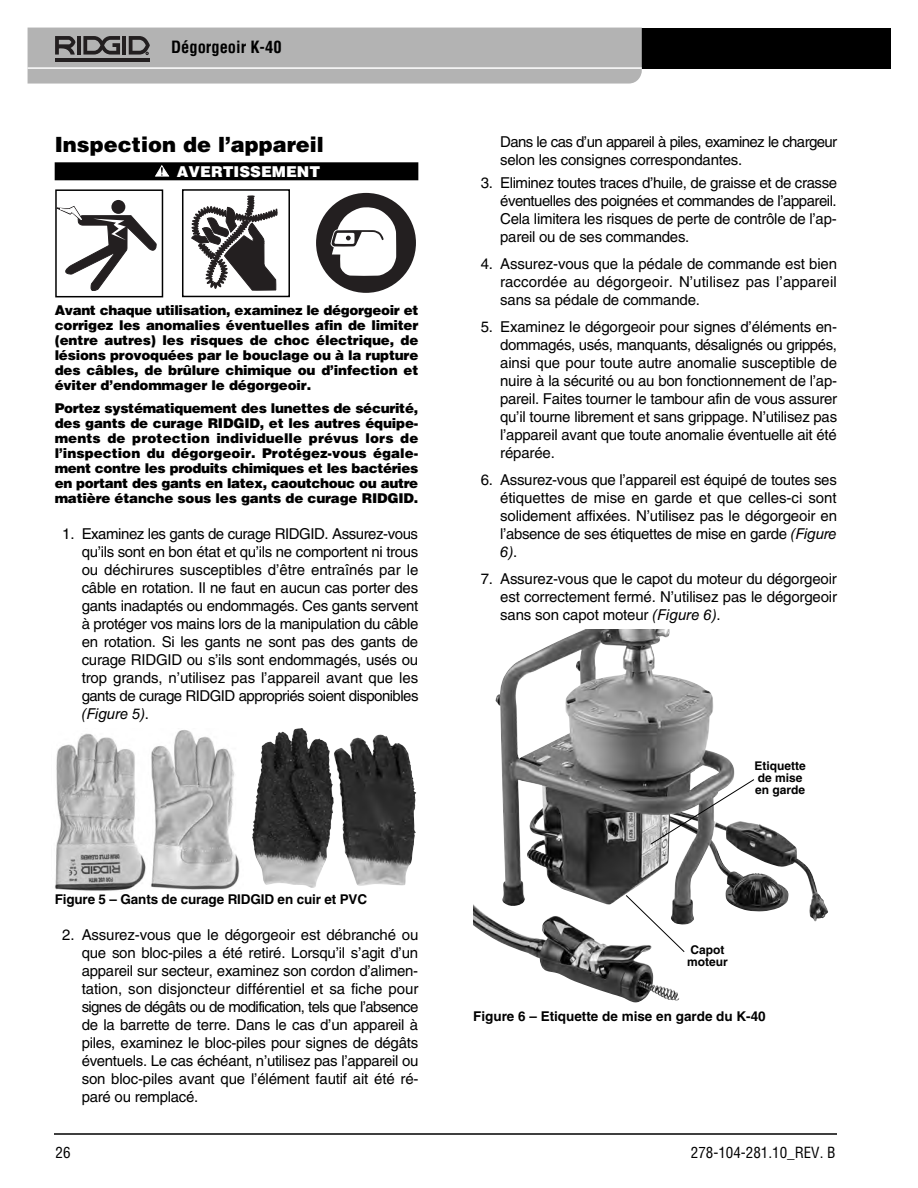
<style>
.page{position:relative;width:918px;height:1188px;background:#fff}
.page>*{position:absolute;margin:0;border:0;box-sizing:border-box;transform-origin:0 0}
.t1{font:900 21px "Helvetica LT Std";color:#000}
.t2{font:700 condensed 16.5px "Helvetica LT Std";color:#000}
.t3{font:15px/18px "Helvetica LT Std";letter-spacing:-.015em;color:#000;text-align:justify}
.t4{font:15px/18px "Helvetica LT Std";letter-spacing:-.04em;color:#000}
.t5{font:condensed 15px "Helvetica LT Std";color:#000}
.t6{font:900 15px "Helvetica LT Std";color:#fff}
.t7{font:900 13.5px/15px "Helvetica LT Std";letter-spacing:-.015em;color:#000;text-align:justify}
.t8{font:700 13.5px "Helvetica LT Std";letter-spacing:-.01em;color:#000}
.t9{font:700 12px/12px "Helvetica LT Std";color:#000}
.s1{font-style:italic}
</style>
<div class="page">
<svg style="left:271px;top:728px;width:146px;height:160px"></svg>
<hr style="left:54px;top:1133px;width:783px;height:2px;background:#000">
<div style="left:464px;top:28px;width:427px;height:41px;background:#000"></div>
<svg style="left:28px;top:28px;width:614px;height:56px;background:#afafaf"></svg>
<div style="left:55px;top:162px;width:363px;height:18px;background:#000"></div>
<svg style="left:155px;top:176px;width:15px;height:1px"></svg>
<svg style="left:155px;top:165px;width:14px;height:11px"></svg>
<svg style="left:473px;top:630px;width:262px;height:373px"></svg>
<img style="left:671px;top:824px;width:157px;height:101px">
<svg style="left:650px;top:779px;width:105px;height:66px"></svg>
<svg style="left:625px;top:894px;width:60px;height:59px"></svg>
<img style="left:252px;top:741px;width:19px;height:144px">
<img style="left:55px;top:730px;width:185px;height:161px">
<svg style="left:316px;top:193px;width:100px;height:100px"></svg>
<svg style="left:192px;top:196px;width:85px;height:94px"></svg>
<div style="left:182px;top:189px;width:108px;height:108px;border:2px solid #000"></div>
<svg style="left:58px;top:200px;width:98px;height:91px"></svg>
<div style="left:55px;top:189px;width:108px;height:108px;border:2px solid #000"></div>
<p class="t2" style="left:171px;top:41px;width:112px">Dégorgeoir K-40</p>
<h1 class="t1" style="left:55px;top:136px;width:271px">Inspection de l’appareil</h1>
<p class="t6" style="left:177px;top:166px;width:145px">AVERTISSEMENT</p>
<p class="t7" style="left:55px;top:304px;width:365px">Avant chaque utilisation, examinez le dégorgeoir et corrigez les anomalies éventuelles afin de limiter (entre autres) les risques de choc électrique, de lésions provoquées par le bouclage ou à la rupture des câbles, de brûlure chimique ou d’infection et éviter d’endommager le dégorgeoir.</p>
<p class="t7" style="left:55px;top:402px;width:365px">Portez systématiquement des lunettes de sécurité, des gants de curage RIDGID, et les autres équipe - ments de protection individuelle prévus lors de l’inspection du dégorgeoir. Protégez-vous égale&shy;ment contre les produits chimiques et les bactéries en portant des gants en latex, caoutchouc ou autre matière étanche sous les gants de curage RIDGID.</p>
<p class="t3" style="left:82px;top:527px;width:338px;text-indent:-20px">1. Examinez les gants de curage RIDGID. Assurez-vous qu’ils sont en bon état et qu’ils ne comportent ni trous ou déchirures susceptibles d’être entraînés par le câble en rotation. Il ne faut en aucun cas porter des gants inadaptés ou endommagés. Ces gants servent à protéger vos mains lors de la manipulation du câble en rotation. Si les gants ne sont pas des gants de curage RIDGID ou s’ils sont endommagés, usés ou trop grands, n’utilisez pas l’appareil avant que les gants de curage RIDGID appropriés soient disponibles <span class="s1">(Figure 5)</span>.</p>
<p class="t8" style="left:55px;top:894px;width:314px">Figure 5 – Gants de curage RIDGID en cuir et PVC</p>
<p class="t3" style="left:82px;top:927px;width:338px;text-indent:-20px">2. Assurez-vous que le dégorgeoir est débranché ou que son bloc-piles a été retiré. Lorsqu’il s’agit d’un appareil sur secteur, examinez son cordon d’alimen - ta tion, son disjoncteur différentiel et sa fiche pour signes de dégâts ou de modification, tels que l’absence de la barrette de terre. Dans le cas d’un appareil à piles, examinez le bloc-piles pour signes de dégâts éventuels. Le cas échéant, n’utilisez pas l’appareil ou son bloc-piles avant que l’élément fautif ait été ré&shy;paré ou remplacé.</p>
<p class="t4" style="left:500px;top:134px;width:338px">Dans le cas d’un appareil à piles, examinez le chargeur selon les consignes correspondantes.</p>
<p class="t3" style="left:500px;top:175px;width:338px;text-indent:-20px">3. Eliminez toutes traces d’huile, de graisse et de crasse éventuelles des poignées et commandes de l’appareil.<br>Cela limitera les risques de perte de contrôle de l’ap&shy;pareil ou de ses commandes.</p>
<p class="t3" style="left:500px;top:256px;width:338px;text-indent:-20px">4. Assurez-vous que la pédale de commande est bien raccordée au dégorgeoir. N’utilisez pas l’appareil sans sa pédale de commande.</p>
<p class="t3" style="left:500px;top:319px;width:339px;text-indent:-20px">5. Examinez le dégorgeoir pour signes d’éléments en&shy;dommagés, usés, manquants, désalignés ou grippés, ainsi que pour toute autre anomalie susceptible de nuire à la sécurité ou au bon fonctionnement de l’ap&shy;pareil. Faites tourner le tambour afin de vous assurer qu’il tourne librement et sans grippage. N’utilisez pas l’appareil avant que toute anomalie éventuelle ait été réparée.</p>
<p class="t3" style="left:500px;top:472px;width:338px;text-indent:-20px">6. Assurez-vous que l’appareil est équipé de toutes ses étiquettes de mise en garde et que celles-ci sont solidement affixées. N’utilisez pas le dégorgeoir en l’absence de ses étiquettes de mise en garde <span class="s1">(Figure 6)</span>.</p>
<p class="t3" style="left:500px;top:571px;width:338px;text-indent:-20px">7. Assurez-vous que le capot du moteur du dégorgeoir est correctement fermé. N’utilisez pas le dégorgeoir sans son capot moteur <span class="s1">(Figure 6)</span>.</p>
<p class="t9" style="left:755px;top:761px;width:53px">Etiquette de mise en garde</p>
<p class="t9" style="left:687px;top:945px;width:42px">Capot moteur</p>
<p class="t8" style="left:473px;top:1011px;width:294px">Figure 6 – Etiquette de mise en garde du K-40</p>
<p class="t5" style="left:56px;top:1146px;width:16px">26</p>
<p class="t5" style="left:691px;top:1146px;width:146px">278-104-281.10_REV. B</p>
</div>
